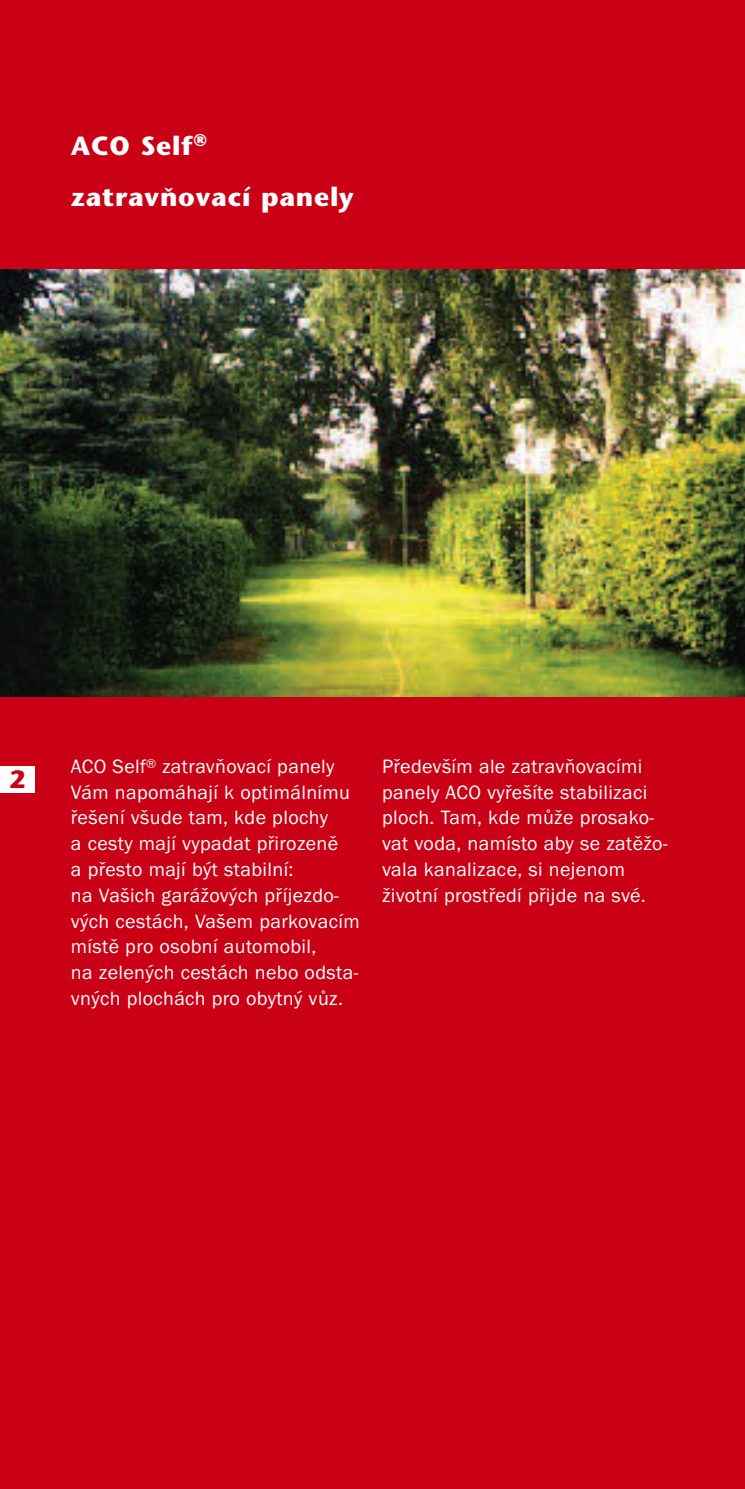
<style>
.page{position:relative;width:745px;height:1489px;background:#fff}
.page>*{position:absolute;margin:0;border:0;box-sizing:border-box;transform-origin:0 0}
.t1{font:700 26.25px/51.5px "Stone Sans CE";letter-spacing:.03em;color:#fff}
.t2{font:700 25px "Stone Sans CE";color:#ca0016}
.t3{font:20px/25.8px "Franklin Gothic Itc TCE";letter-spacing:.02em;color:#fff}
</style>
<div class="page">
<div style="left:0;top:0;width:744px;height:1488px;background:#ca0016"></div>
<img style="left:0;top:269px;width:744px;height:427px">
<div style="left:0;top:765px;width:35px;height:27px;background:#fff"></div>
<h1 class="t1" style="left:71px;top:122px;width:284px">ACO Self<sup>® </sup>zatravÀovací panely</h1>
<p class="t3" style="left:71px;top:753px;width:290px">ACO Self<sup>®</sup> zatravňovací panely<br>Vám napomáhají k optimálnímu řešení všude tam, kde plochy<br>a cesty mají vypadat přirozeně<br>a přesto mají být stabilní:<br>na Vašich garážových příjezdo&shy;vých cestách, Vašem parkovacím místě pro osobní automobil,<br>na zelených cestách nebo odsta&shy;vných plochách pro obytný vůz.</p>
<p class="t2" style="left:10px;top:769px;width:17px">2</p>
<p class="t3" style="left:382px;top:753px;width:286px">Především ale zatravňovacími panely ACO vyřešíte stabilizaci ploch. Tam, kde může prosako&shy;vat voda, namísto aby se zatěžo&shy;vala kanalizace, si nejenom životní prostředí přijde na své.</p>
</div>
